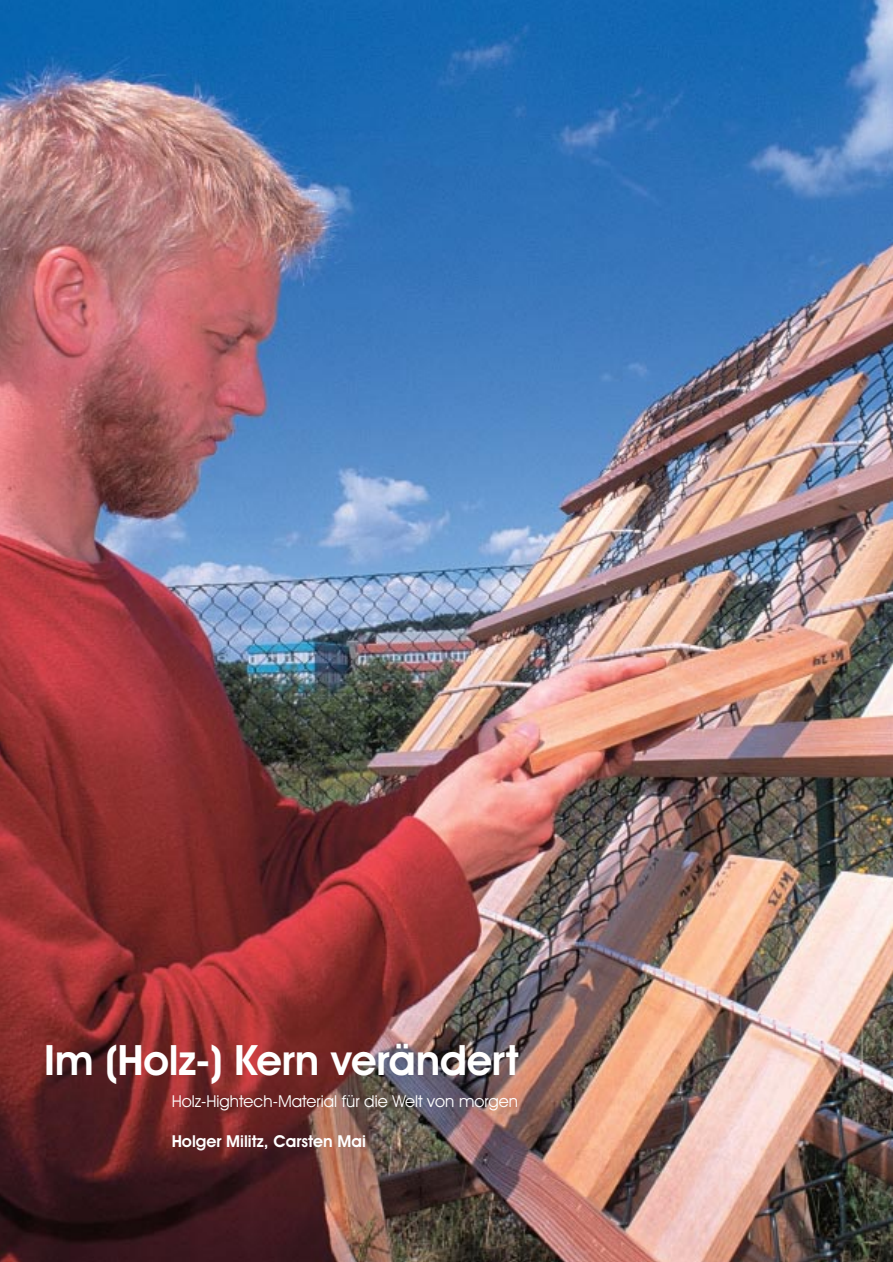
<style>
.page{position:relative;width:893px;height:1262px;background:#fff}
.page>*{position:absolute;margin:0;border:0;box-sizing:border-box;transform-origin:0 0}
.t1{font:600 42px "Avant Garde IT Cby BT";letter-spacing:-.005em;color:#fff}
.t2{font:16.5px "Avant Garde IT Cby BT";color:#fff}
.t3{font:600 16.5px "Avant Garde IT Cby BT";color:#fff}
</style>
<div class="page">
<img style="left:0;top:0;width:892px;height:1261px">
<h1 class="t1" style="left:44px;top:1044px;width:476px">Im (Holz-) Kern verändert</h1>
<p class="t2" style="left:172px;top:1095px;width:348px">Holz-Hightech-Material für die Welt von morgen</p>
<p class="t3" style="left:172px;top:1134px;width:196px">Holger Militz, Carsten Mai</p>
</div>
